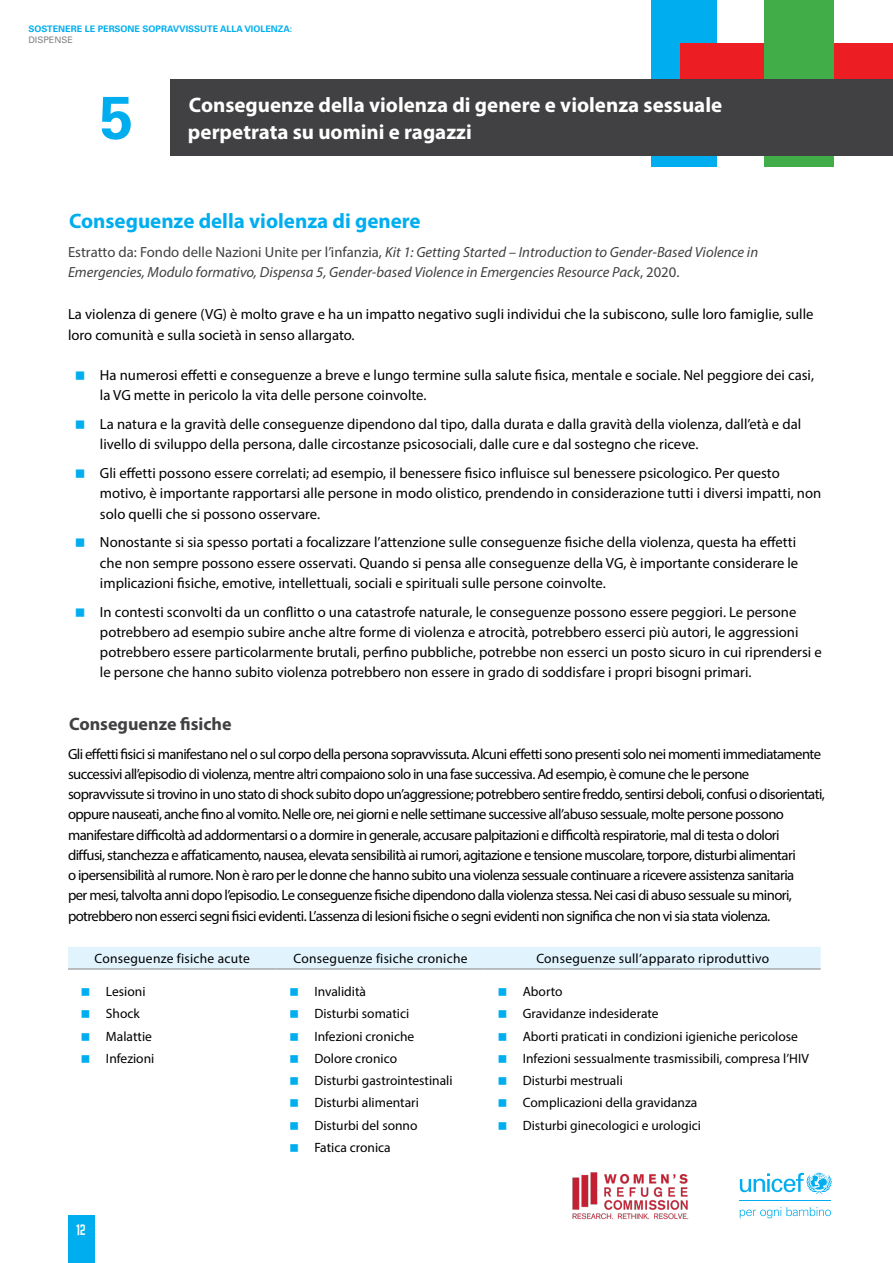
<style>
.page{position:relative;width:893px;height:1263px;background:#fff}
.page>*{position:absolute;margin:0;border:0;box-sizing:border-box;transform-origin:0 0}
.t1{font:700 60px "Univers LT Std";color:#00aeef}
.t2{font:700 21px/27px "Myriad Pro";color:#fff}
.t3{font:700 21px "Myriad Pro";color:#00aeef}
.t4{font:700 18px "Myriad Pro";color:#414042}
.t5{font:15px "Peach Milk";color:#fff}
.t6{font:14.7px/20.2px "Myriad Pro";letter-spacing:-.005em;color:#000}
.t7{font:14.7px/20.2px "Myriad Pro";letter-spacing:-.04em;color:#000}
.t8{font:italic 14.7px/20.2px "Myriad Pro";color:#414042}
.t9{font:13.5px/22.2px "Myriad Pro";color:#000}
.t10{font:13.5px "Myriad Pro";letter-spacing:.02em;color:#000}
.t11{font:700 9px "Univers LT Std";color:#00aeef}
.t12{font:9px "Univers LT Std";color:#808285}
.s1{font-style:normal}
</style>
<div class="page">
<div style="left:651px;top:0;width:66px;height:166px;background:#00aeef"></div>
<div style="left:680px;top:43px;width:213px;height:87px;background:#ed1d24"></div>
<div style="left:68px;top:1215px;width:26px;height:48px;background:#00aeef"></div>
<div style="left:764px;top:0;width:69px;height:166px;background:#41ad49"></div>
<img style="left:572px;top:1172px;width:117px;height:48px">
<svg style="left:740px;top:1173px;width:92px;height:21px"></svg>
<hr style="left:740px;top:1200px;width:91px;height:1px;background:#00aeef">
<svg style="left:740px;top:1207px;width:91px;height:11px"></svg>
<div style="left:68px;top:947px;width:753px;height:21px;background:#e1f4fd"></div>
<hr style="left:68px;top:968px;width:208px;height:2px;background:#a7a9ac">
<hr style="left:276px;top:968px;width:209px;height:2px;background:#a7a9ac">
<hr style="left:485px;top:968px;width:336px;height:2px;background:#a7a9ac">
<div style="left:171px;top:79px;width:722px;height:77px;background:#414042"></div>
<p class="t11" style="left:28px;top:24px;width:266px">SOSTENERE LE PERSONE SOPRAVVISSUTE ALLA VIOLENZA:</p>
<p class="t12" style="left:28px;top:34px;width:46px">DISPENSE</p>
<h1 class="t1" style="left:100px;top:82px;width:35px">5</h1>
<h2 class="t2" style="left:188px;top:90px;width:536px">Conseguenze della violenza di genere e violenza sessuale perpetrata su uomini e ragazzi</h2>
<h2 class="t3" style="left:69px;top:208px;width:353px">Conseguenze della violenza di genere</h2>
<p class="t8" style="left:68px;top:242px;width:692px"><span class="s1">Estratto da: Fondo delle Nazioni Unite per l’infanzia,</span> Kit 1: Getting Started – Introduction to Gender-Based Violence in<br>Emergencies, Modulo formativo, Dispensa 5, Gender-based Violence in Emergencies Resource Pack<span class="s1">, 2020.</span></p>
<p class="t6" style="left:68px;top:304px;width:747px">La violenza di genere (VG) è molto grave e ha un impatto negativo sugli individui che la subiscono, sulle loro famiglie, sulle loro comunità e sulla società in senso allargato.</p>
<p class="t6" style="left:100px;top:365px;width:716px">Ha numerosi effetti e conseguenze a breve e lungo termine sulla salute fisica, mentale e sociale. Nel peggiore dei casi, la VG mette in pericolo la vita delle persone coinvolte.</p>
<p class="t6" style="left:100px;top:414px;width:703px">La natura e la gravità delle conseguenze dipendono dal tipo, dalla durata e dalla gravità della violenza, dall’età e dal livello di sviluppo della persona, dalle circostanze psicosociali, dalle cure e dal sostegno che riceve.</p>
<p class="t6" style="left:100px;top:463px;width:723px">Gli effetti possono essere correlati; ad esempio, il benessere fisico influisce sul benessere psicologico. Per questo motivo, è importante rapportarsi alle persone in modo olistico, prendendo in considerazione tutti i diversi impatti, non solo quelli che si possono osservare.</p>
<p class="t6" style="left:100px;top:532px;width:700px">Nonostante si sia spesso portati a focalizzare l’attenzione sulle conseguenze fisiche della violenza, questa ha effetti che non sempre possono essere osservati. Quando si pensa alle conseguenze della VG, è importante considerare le implicazioni fisiche, emotive, intellettuali, sociali e spirituali sulle persone coinvolte.</p>
<p class="t6" style="left:100px;top:601px;width:723px">In contesti sconvolti da un conflitto o una catastrofe naturale, le conseguenze possono essere peggiori. Le persone potrebbero ad esempio subire anche altre forme di violenza e atrocità, potrebbero esserci più autori, le aggressioni potrebbero essere particolarmente brutali, perfino pubbliche, potrebbe non esserci un posto sicuro in cui riprendersi e le persone che hanno subito violenza potrebbero non essere in grado di soddisfare i propri bisogni primari.</p>
<p class="t4" style="left:69px;top:712px;width:164px">Conseguenze fisiche</p>
<p class="t7" style="left:68px;top:743px;width:758px">Gli effetti fisici si manifestano nel o sul corpo della persona sopravvissuta. Alcuni effetti sono presenti solo nei momenti immediatamente successivi all’episodio di violenza, mentre altri compaiono solo in una fase successiva. Ad esempio, è comune che le persone sopravvissute si trovino in uno stato di shock subito dopo un’aggressione; potrebbero sentire freddo, sentirsi deboli, confusi o disorientati, oppure nauseati, anche fino al vomito. Nelle ore, nei giorni e nelle settimane successive all’abuso sessuale, molte persone possono manifestare difficoltà ad addormentarsi o a dormire in generale, accusare palpitazioni e difficoltà respiratorie, mal di testa o dolori<br>diffusi, stanchezza e affaticamento, nausea, elevata sensibilità ai rumori, agitazione e tensione muscolare, torpore, disturbi alimentari<br>o ipersensibilità al rumore. Non è raro per le donne che hanno subito una violenza sessuale continuare a ricevere assistenza sanitaria<br>per mesi, talvolta anni dopo l’episodio. Le conseguenze fisiche dipendono dalla violenza stessa. Nei casi di abuso sessuale su minori, potrebbero non esserci segni fisici evidenti. L’assenza di lesioni fisiche o segni evidenti non significa che non vi sia stata violenza.</p>
<p class="t10" style="left:94px;top:950px;width:157px">Conseguenze fisiche acute</p>
<p class="t10" style="left:294px;top:950px;width:176px">Conseguenze fisiche croniche</p>
<p class="t10" style="left:536px;top:950px;width:234px">Conseguenze sull’apparato riproduttivo</p>
<p class="t9" style="left:106px;top:980px;width:50px">Lesioni<br>Shock<br>Malattie<br>Infezioni</p>
<p class="t9" style="left:314px;top:980px;width:140px">Invalidità<br>Disturbi somatici<br>Infezioni croniche<br>Dolore cronico<br>Disturbi gastrointestinali<br>Disturbi alimentari<br>Disturbi del sonno<br>Fatica cronica</p>
<p class="t9" style="left:523px;top:980px;width:288px">Aborto<br>Gravidanze indesiderate<br>Aborti praticati in condizioni igieniche pericolose Infezioni sessualmente trasmissibili, compresa l’HIV Disturbi mestruali<br>Complicazioni della gravidanza<br>Disturbi ginecologici e urologici</p>
<p class="t5" style="left:76px;top:1221px;width:11px">12</p>
</div>
